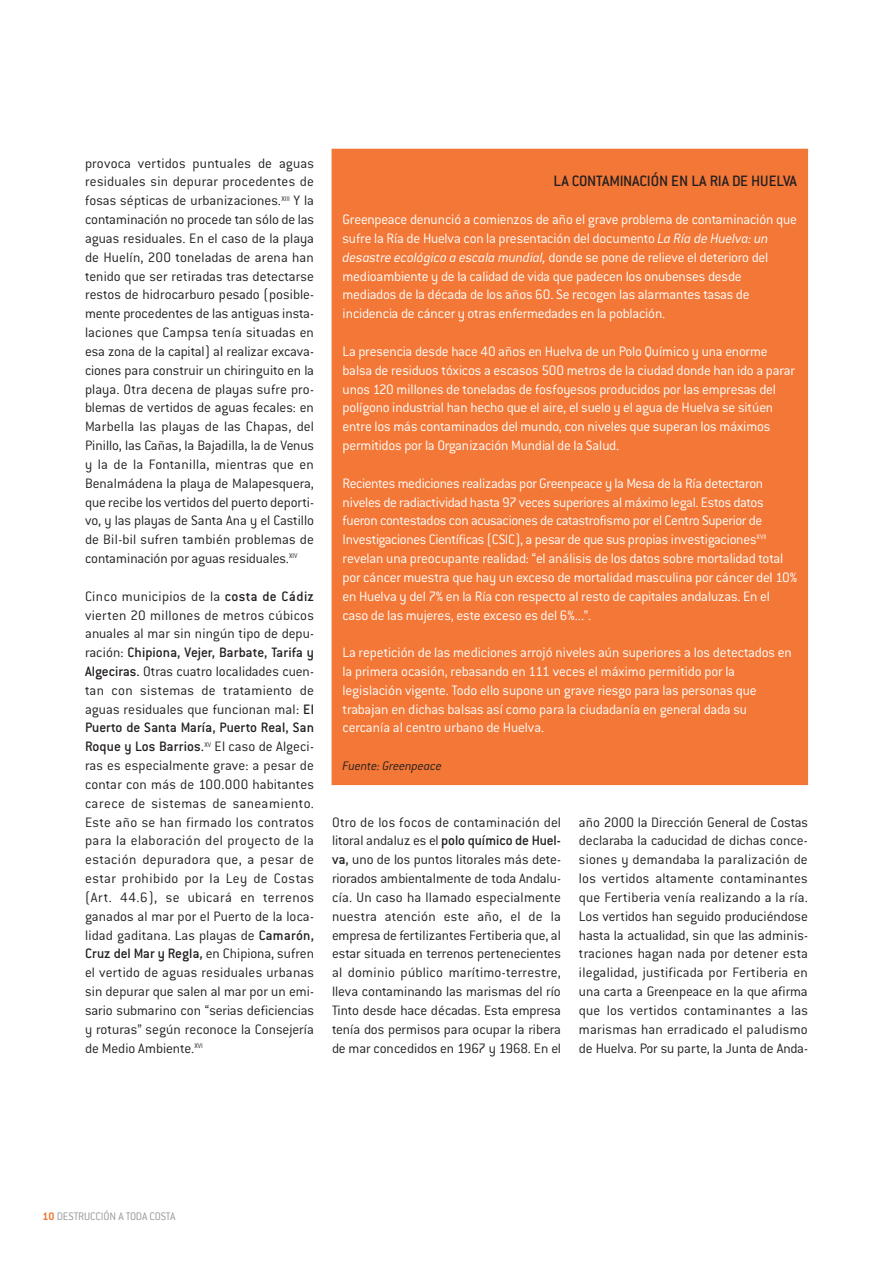
<style>
.page{position:relative;width:893px;height:1263px;background:#fff}
.page>*{position:absolute;margin:0;border:0;box-sizing:border-box;transform-origin:0 0}
.t1{font:500 16.5px "Conduit ITC";color:#231f20}
.t2{font:300 15px/18.8px "Conduit ITC";color:#231f20;text-align:justify}
.t3{font:300 15px/18.9px "Conduit ITC";letter-spacing:-.015em;color:#fff}
.t4{font:italic 300 13.5px "Conduit ITC";letter-spacing:-.015em;color:#231f20}
.t5{font:300 12px "Conduit ITC";letter-spacing:-.015em;color:#939598}
.s1{font-weight:500}
.s2{font-style:italic}
.s3{font-weight:700;color:#f37736}
</style>
<div class="page">
<div style="left:332px;top:149px;width:476px;height:636px;background:#f37736"></div>
<p class="t2" style="left:85px;top:155px;width:231px">provoca vertidos puntuales de aguas residuales sin depurar procedentes de fosas sépticas de urbanizaciones.<sup>XIII</sup> Y la contaminación no procede tan sólo de las aguas residuales. En el caso de la playa de Huelín, 200 toneladas de arena han tenido que ser retiradas tras detectarse restos de hidrocarburo pesado (posible&shy;mente procedentes de las antiguas insta&shy;laciones que Campsa tenía situadas en esa zona de la capital) al realizar excava&shy;ciones para construir un chiringuito en la playa. Otra decena de playas sufre pro&shy;blemas de vertidos de aguas fecales: en Marbella las playas de las Chapas, del Pinillo, las Cañas, la Bajadilla, la de Venus y la de la Fontanilla, mientras que en Benalmádena la playa de Malapesquera, que recibe los vertidos del puerto deporti&shy;vo, y las playas de Santa Ana y el Castillo de Bil-bil sufren también problemas de contaminación por aguas residuales.<sup>XIV</sup></p>
<p class="t2" style="left:85px;top:588px;width:231px">Cinco municipios de la <span class="s1">costa de Cádiz </span>vierten 20 millones de metros cúbicos anuales al mar sin ningún tipo de depu&shy;ración: <span class="s1">Chipiona, Vejer, Barbate, Tarifa y Algeciras.</span> Otras cuatro localidades cuen&shy;tan con sistemas de tratamiento de aguas residuales que funcionan mal: <span class="s1">El Puerto de Santa María, Puerto Real, San Roque y Los Barrios.</span><sup>XV</sup> El caso de Algeci&shy;ras es especialmente grave: a pesar de contar con más de 100.000 habitantes carece de sistemas de saneamiento.<br>Este año se han firmado los contratos para la elaboración del proyecto de la estación depuradora que, a pesar de estar prohibido por la Ley de Costas (Art. 44.6), se ubicará en terrenos ganados al mar por el Puerto de la loca&shy;lidad gaditana. Las playas de <span class="s1">Camarón, Cruz del Mar y Regla,</span> en Chipiona, sufren el vertido de aguas residuales urbanas sin depurar que salen al mar por un emi&shy;sario submarino con “serias deficiencias y roturas” según reconoce la Consejería de Medio Ambiente.<sup>XVI</sup></p>
<p class="t1" style="left:553px;top:176px;width:245px">LA CONTAMINACIÓN EN LA RIA DE HUELVA</p>
<p class="t3" style="left:343px;top:212px;width:456px">Greenpeace denunció a comienzos de año el grave problema de contaminación que sufre la Ría de Huelva con la presentación del documento <span class="s2">La Ría de Huelva: un desastre ecológico a escala mundial,</span> donde se pone de relieve el deterioro del medioambiente y de la calidad de vida que padecen los onubenses desde mediados de la década de los años 60. Se recogen las alarmantes tasas de incidencia de cáncer y otras enfermedades en la población.</p>
<p class="t3" style="left:343px;top:343px;width:454px">La presencia desde hace 40 años en Huelva de un Polo Químico y una enorme balsa de residuos tóxicos a escasos 500 metros de la ciudad donde han ido a parar unos 120 millones de toneladas de fosfoyesos producidos por las empresas del polígono industrial han hecho que el aire, el suelo y el agua de Huelva se sitúen entre los más contaminados del mundo, con niveles que superan los máximos permitidos por la Organización Mundial de la Salud.</p>
<p class="t3" style="left:343px;top:475px;width:456px">Recientes mediciones realizadas por Greenpeace y la Mesa de la Ría detectaron niveles de radiactividad hasta 97 veces superiores al máximo legal. Estos datos fueron contestados con acusaciones de catastrofismo por el Centro Superior de Investigaciones Científicas (CSIC), a pesar de que sus propias investigaciones<sup>XVII </sup>revelan una preocupante realidad: “el análisis de los datos sobre mortalidad total por cáncer muestra que hay un exceso de mortalidad masculina por cáncer del 10% en Huelva y del 7% en la Ría con respecto al resto de capitales andaluzas. En el caso de las mujeres, este exceso es del 6%...”.</p>
<p class="t3" style="left:343px;top:645px;width:451px">La repetición de las mediciones arrojó niveles aún superiores a los detectados en la primera ocasión, rebasando en 111 veces el máximo permitido por la legislación vigente. Todo ello supone un grave riesgo para las personas que trabajan en dichas balsas así como para la ciudadanía en general dada su cercanía al centro urbano de Huelva.</p>
<p class="t4" style="left:343px;top:762px;width:101px">Fuente: Greenpeace</p>
<p class="t2" style="left:332px;top:814px;width:231px">Otro de los focos de contaminación del litoral andaluz es el <span class="s1">polo químico de Huel&shy;va,</span> uno de los puntos litorales más dete&shy;riorados ambientalmente de toda Andalu&shy;cía. Un caso ha llamado especialmente nuestra atención este año, el de la empresa de fertilizantes Fertiberia que, al estar situada en terrenos pertenecientes al dominio público marítimo-terrestre, lleva contaminando las marismas del río Tinto desde hace décadas. Esta empresa tenía dos permisos para ocupar la ribera de mar concedidos en 1967 y 1968. En el</p>
<p class="t2" style="left:579px;top:814px;width:231px">año 2000 la Dirección General de Costas declaraba la caducidad de dichas conce&shy;siones y demandaba la paralización de los vertidos altamente contaminantes que Fertiberia venía realizando a la ría.<br>Los vertidos han seguido produciéndose hasta la actualidad, sin que las adminis&shy;traciones hagan nada por detener esta ilegalidad, justificada por Fertiberia en una carta a Greenpeace en la que afirma que los vertidos contaminantes a las marismas han erradicado el paludismo de Huelva. Por su parte, la Junta de Anda-</p>
<p class="t5" style="left:43px;top:1213px;width:134px"><span class="s3">10</span> DESTRUCCIÓN A TODA COSTA</p>
</div>
